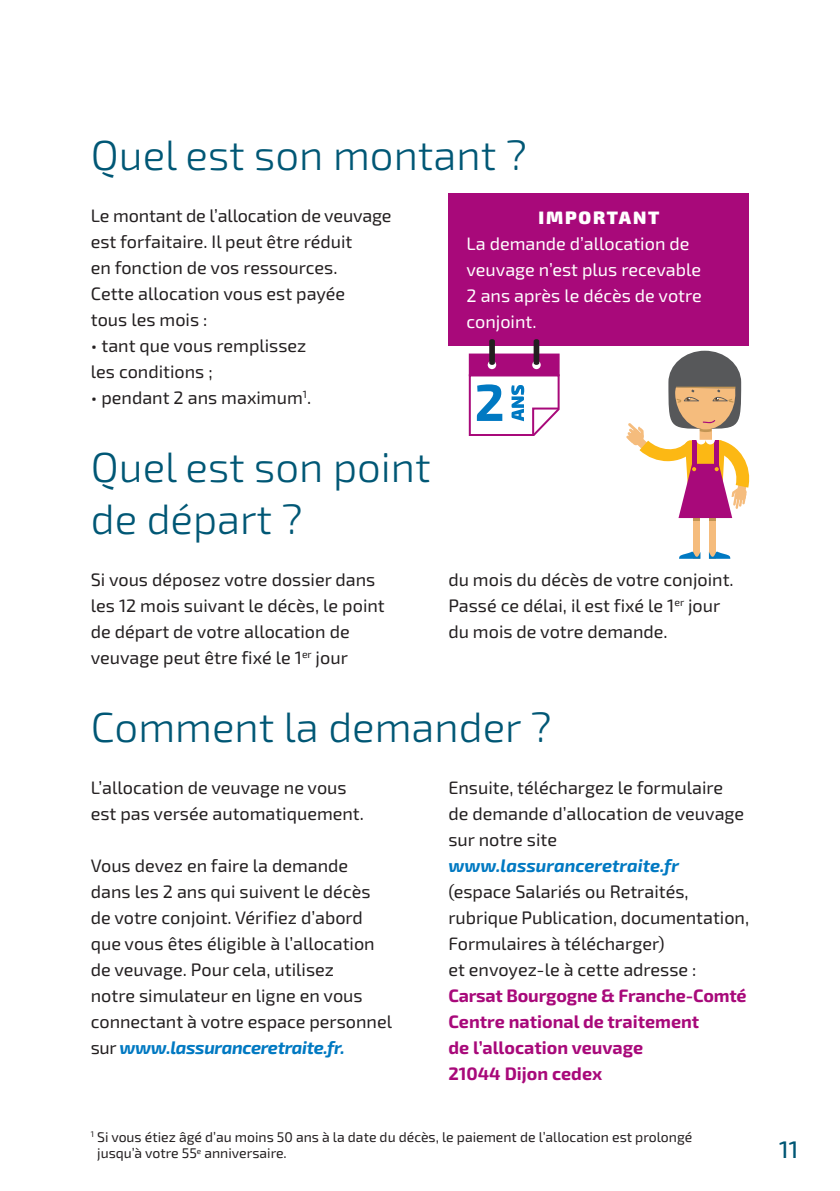
<style>
.page{position:relative;width:840px;height:1191px;background:#fff}
.page>*{position:absolute;margin:0;border:0;box-sizing:border-box;transform-origin:0 0}
.Titre_N2{font:300 42px/52px "Exo 2";color:#005775}
.t1{font:500 24px "Exo 2";color:#005775}
.TXT_Courant{font:18px/26px "Exo 2";color:#231f20}
.TXT_Courant-2{font:700 18px/26px "Exo 2";color:#a8097a}
.Important_TXT{font:18px/26px "Exo 2";color:#fff}
.Important_Titre{font:900 18px "Exo 2";letter-spacing:.1em;color:#fff}
.Note{font:14px/16.8px "Exo 2";color:#231f20}
.s1{font-weight:700;font-style:italic;color:#0079c2}
</style>
<div class="page">
<div style="left:708px;top:506px;width:7px;height:52px;background:#f5bc7d"></div>
<svg style="left:708px;top:552px;width:21px;height:7px"></svg>
<div style="left:692px;top:506px;width:7px;height:52px;background:#f5bc7d"></div>
<div style="left:708px;top:506px;width:7px;height:14px;background:#c08e55"></div>
<div style="left:692px;top:506px;width:7px;height:14px;background:#c08e55"></div>
<svg style="left:679px;top:552px;width:21px;height:7px"></svg>
<svg style="left:626px;top:351px;width:124px;height:167px"></svg>
<div style="left:448px;top:193px;width:300px;height:153px;background:#a8097a"></div>
<svg style="left:468px;top:339px;width:92px;height:97px"></svg>
<p class="Titre_N2" style="left:91px;top:130px;width:437px">Quel est son montant ?</p>
<p class="TXT_Courant" style="left:91px;top:203px;width:302px">Le montant de l’allocation de veuvage est forfaitaire. Il peut être réduit<br>en fonction de vos ressources.<br>Cette allocation vous est payée<br>tous les mois :</p>
<p class="TXT_Courant" style="left:91px;top:333px;width:217px">• tant que vous remplissez les conditions ;</p>
<p class="TXT_Courant" style="left:91px;top:385px;width:222px">• pendant 2 ans maximum<sup>1</sup>.</p>
<p class="Important_Titre" style="left:538px;top:206px;width:122px">IMPORTANT</p>
<p class="Important_TXT" style="left:466px;top:231px;width:236px">La demande d’allocation de veuvage n’est plus recevable<br>2 ans après le décès de votre conjoint.</p>
<p class="Titre_N2" style="left:91px;top:442px;width:341px">Quel est son point de départ ?</p>
<p class="TXT_Courant" style="left:91px;top:567px;width:295px">Si vous déposez votre dossier dans les 12 mois suivant le décès, le point de départ de votre allocation de veuvage peut être fixé le 1<sup>er</sup> jour</p>
<p class="TXT_Courant" style="left:448px;top:567px;width:286px">du mois du décès de votre conjoint.<br>Passé ce délai, il est fixé le 1<sup>er</sup> jour du mois de votre demande.</p>
<p class="Titre_N2" style="left:91px;top:702px;width:462px">Comment la demander ?</p>
<p class="TXT_Courant" style="left:91px;top:775px;width:274px">L’allocation de veuvage ne vous est pas versée automatiquement.</p>
<p class="TXT_Courant" style="left:91px;top:853px;width:302px">Vous devez en faire la demande dans les 2 ans qui suivent le décès de votre conjoint. Vérifiez d’abord que vous êtes éligible à l’allocation de veuvage. Pour cela, utilisez<br>notre simulateur en ligne en vous connectant à votre espace personnel sur <span class="s1">www.lassuranceretraite.fr.</span></p>
<p class="TXT_Courant" style="left:448px;top:775px;width:302px">Ensuite, téléchargez le formulaire<br>de demande d’allocation de veuvage sur notre site <span class="s1">www.lassuranceretraite.fr<br></span>(espace Salariés ou Retraités, rubrique Publication, documentation,<br>Formulaires à télécharger)<br>et envoyez-le à cette adresse :</p>
<p class="TXT_Courant-2" style="left:448px;top:983px;width:300px">Carsat Bourgogne &amp; Franche-Comté<br>Centre national de traitement<br>de l’allocation veuvage<br>21044 Dijon cedex</p>
<p class="Note" style="left:97px;top:1128px;width:596px;text-indent:-6px"><sup>1</sup> Si vous étiez âgé d’au moins 50 ans à la date du décès, le paiement de l’allocation est prolongé jusqu’à votre 55<sup>e</sup> anniversaire.</p>
<h2 class="t1" style="left:778px;top:1135px;width:21px">11</h2>
</div>
